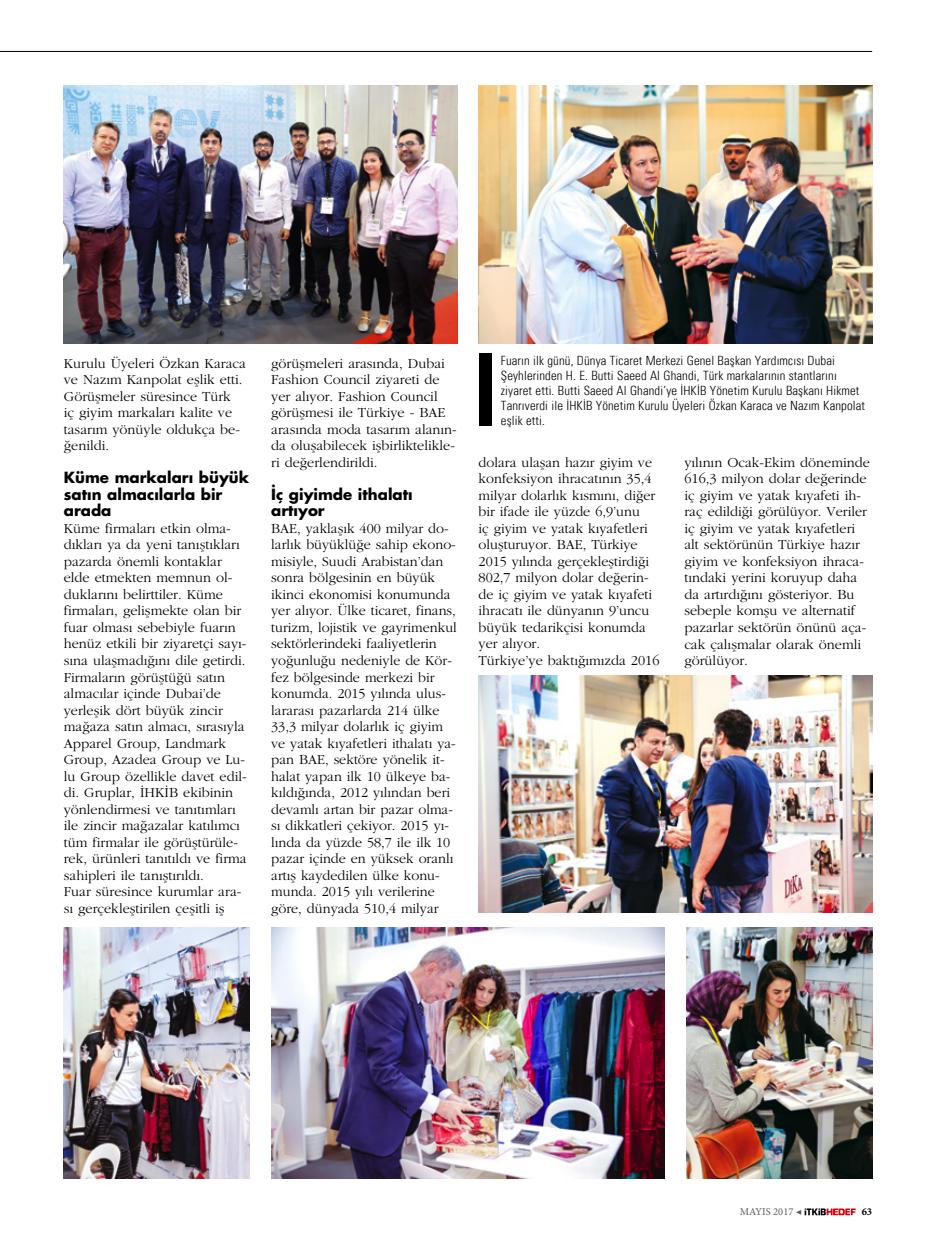
<style>
.page{position:relative;width:936px;height:1234px;background:#fff}
.page>*{position:absolute;margin:0;border:0;box-sizing:border-box;transform-origin:0 0}
.t1{font:15px/16.5px "Futura Bold Tr";color:#000}
.t2{font:14.25px/16.5px "Garamond Tr";color:#000}
.t3{font:300 12.75px/15px "Univers Con T";letter-spacing:.01em;color:#000}
.t4{font:10.5px "Minion Pro";color:#5d5c5c}
.t5{font:700 10.5px "Minion Pro";color:#000}
</style>
<div class="page">
<hr style="left:0;top:51px;width:872px;height:1px;background:#000">
<svg style="left:804px;top:1208px;width:51px;height:6px"></svg>
<img style="left:478px;top:85px;width:394px;height:258px">
<div style="left:478px;top:353px;width:13px;height:72px;background:#000"></div>
<img style="left:64px;top:927px;width:186px;height:251px">
<img style="left:271px;top:927px;width:393px;height:251px">
<img style="left:64px;top:85px;width:393px;height:258px">
<img style="left:686px;top:927px;width:186px;height:251px">
<img style="left:478px;top:675px;width:394px;height:237px">
<p class="t2" style="left:64px;top:354px;width:184px">Kurulu Üyeleri Özkan Karaca ve Nazım Kanpolat eşlik etti.<br>Görüşmeler süresince Türk<br>iç giyim markaları kalite ve tasarım yönüyle oldukça be&shy;ğenildi.</p>
<p class="t1" style="left:64px;top:469px;width:187px">Küme markaları büyük satın almacılarla bir arada</p>
<p class="t2" style="left:64px;top:519px;width:184px">Küme firmaları etkin olma&shy;dıkları ya da yeni tanıştıkları pazarda önemli kontaklar elde etmekten memnun ol&shy;duklarını belirttiler. Küme firmaları, gelişmekte olan bir fuar olması sebebiyle fuarın henüz etkili bir ziyaretçi sayı&shy;sına ulaşmadığını dile getirdi.<br>Firmaların görüştüğü satın almacılar içinde Dubai’de yerleşik dört büyük zincir mağaza satın almacı, sırasıyla<br>Apparel Group, Landmark<br>Group, Azadea Group ve Lu&shy;lu Group özellikle davet edil&shy;di. Gruplar, İHKİB ekibinin yönlendirmesi ve tanıtımları ile zincir mağazalar katılımcı tüm firmalar ile görüştürüle&shy;rek, ürünleri tanıtıldı ve firma sahipleri ile tanıştırıldı.<br>Fuar süresince kurumlar ara&shy;sı gerçekleştirilen çeşitli iş</p>
<p class="t2" style="left:271px;top:355px;width:187px">görüşmeleri arasında, Dubai<br>Fashion Council ziyareti de yer alıyor. Fashion Council görüşmesi ile Türkiye - BAE arasında moda tasarım alanın&shy;da oluşabilecek işbirliktelikle&shy;ri değerlendirildi.</p>
<p class="t1" style="left:271px;top:485px;width:143px">İç giyimde ithalatı artıyor</p>
<p class="t2" style="left:271px;top:519px;width:187px">BAE, yaklaşık 400 milyar do&shy;larlık büyüklüğe sahip ekono&shy;misiyle, Suudi Arabistan’dan sonra bölgesinin en büyük ikinci ekonomisi konumunda yer alıyor. Ülke ticaret, finans, turizm, lojistik ve gayrimenkul sektörlerindeki faaliyetlerin yoğunluğu nedeniyle de Kör&shy;fez bölgesinde merkezi bir konumda. 2015 yılında ulus&shy;lararası pazarlarda 214 ülke<br>33,3 milyar dolarlık iç giyim ve yatak kıyafetleri ithalatı ya&shy;pan BAE, sektöre yönelik it&shy;halat yapan ilk 10 ülkeye ba&shy;kıldığında, 2012 yılından beri devamlı artan bir pazar olma&shy;sı dikkatleri çekiyor. 2015 yı&shy;lında da yüzde 58,7 ile ilk 10 pazar içinde en yüksek oranlı artış kaydedilen ülke konu&shy;munda. 2015 yılı verilerine göre, dünyada 510,4 milyar</p>
<p class="t3" style="left:501px;top:353px;width:366px">Fuarın ilk günü, Dünya Ticaret Merkezi Genel Başkan Yardımcısı Dubai Şeyhlerinden H. E. Butti Saeed Al Ghandi, Türk markalarının stantlarını ziyaret etti. Butti Saeed Al Ghandi’ye İHKİB Yönetim Kurulu Başkanı Hikmet Tanrıverdi ile İHKİB Yönetim Kurulu Üyeleri Özkan Karaca ve Nazım Kanpolat eşlik etti.</p>
<p class="t2" style="left:478px;top:453px;width:182px">dolara ulaşan hazır giyim ve konfeksiyon ihracatının 35,4 milyar dolarlık kısmını, diğer bir ifade ile yüzde 6,9’unu<br>iç giyim ve yatak kıyafetleri oluşturuyor. BAE, Türkiye<br>2015 yılında gerçekleştirdiği<br>802,7 milyon dolar değerin&shy;de iç giyim ve yatak kıyafeti ihracatı ile dünyanın 9’uncu büyük tedarikçisi konumda yer alıyor.<br>Türkiye’ye baktığımızda 2016</p>
<p class="t2" style="left:684px;top:453px;width:187px">yılının Ocak-Ekim döneminde<br>616,3 milyon dolar değerinde iç giyim ve yatak kıyafeti ih&shy;raç edildiği görülüyor. Veriler iç giyim ve yatak kıyafetleri alt sektörünün Türkiye hazır giyim ve konfeksiyon ihraca&shy;tındaki yerini koruyup daha da artırdığını gösteriyor. Bu sebeple komşu ve alternatif pazarlar sektörün önünü aça&shy;cak çalışmalar olarak önemli görülüyor.</p>
<p class="t4" style="left:739px;top:1204px;width:64px">MAYIS 2017 ◀</p>
<p class="t5" style="left:861px;top:1204px;width:12px">63</p>
</div>
